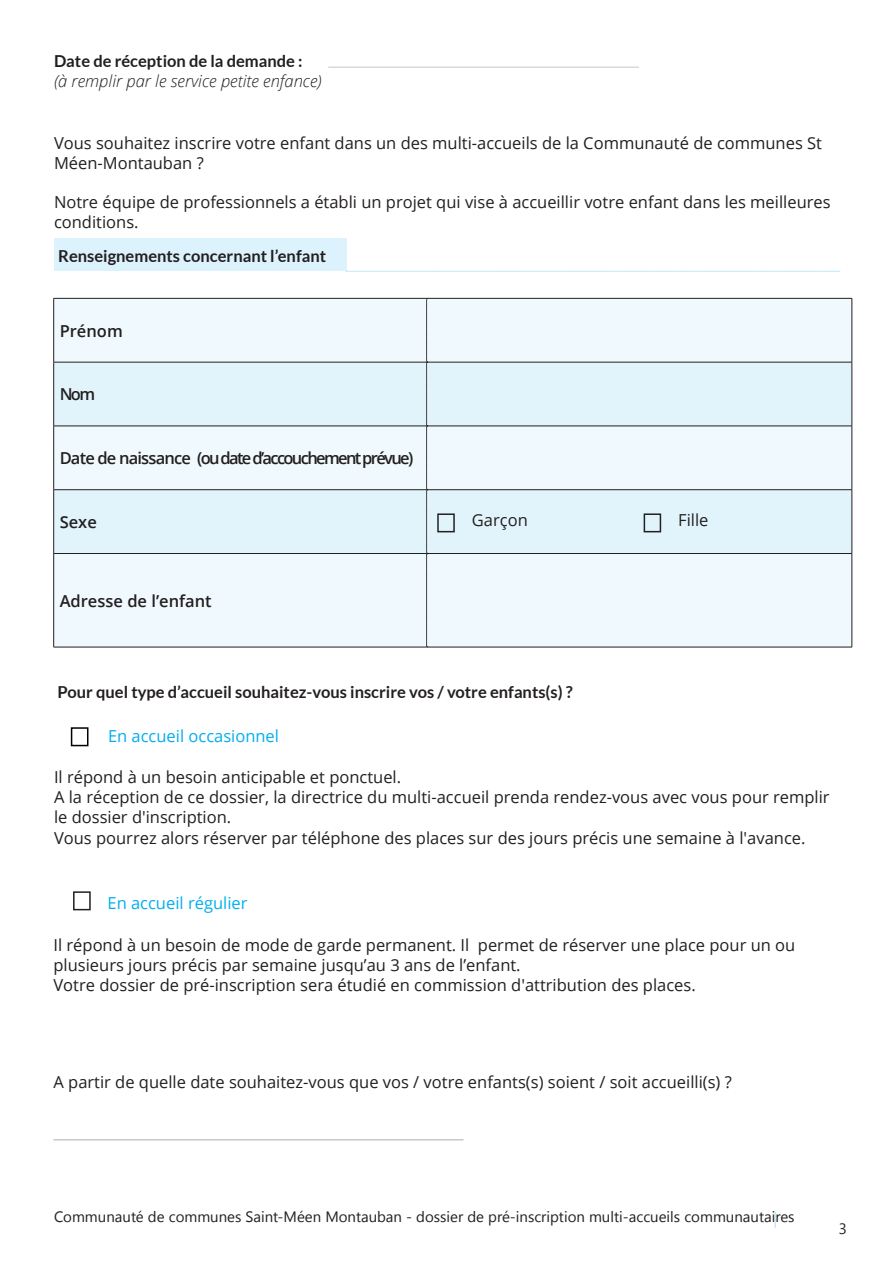
<style>
.page{position:relative;width:893px;height:1263px;background:#fff}
.page>*{position:absolute;margin:0;border:0;box-sizing:border-box;transform-origin:0 0}
.t1{font:16.5px/19.8px "Open Sans";color:#231f20}
.t2{font:700 16.5px "Lato";color:#231f20}
.t3{font:600 16.5px "Open Sans";letter-spacing:-.1em;color:#231f20}
.t4{font:16.5px "Open Sans";color:#00aeef}
.t5{font:italic 300 16.5px "Open Sans";color:#231f20}
.t6{font:600 16.5px "Open Sans";color:#231f20}
.t7{font:600 16.5px "Open Sans";letter-spacing:-.05em;color:#231f20}
.t8{font:15px "Nirmala UI";color:#231f20}
</style>
<div class="page">
<svg style="left:775px;top:1212px;width:1px;height:16px"></svg>
<div style="left:54px;top:299px;width:798px;height:348px;background:#f0f9fd"></div>
<svg style="left:54px;top:363px;width:798px;height:190px;fill:#e1f4fc"></svg>
<hr style="left:54px;top:298px;width:373px;height:1px;background:#231f20">
<hr style="left:53px;top:299px;width:1px;height:63px;background:#231f20">
<hr style="left:54px;top:362px;width:373px;height:1px;background:#231f20">
<hr style="left:53px;top:362px;width:1px;height:64px;background:#231f20">
<hr style="left:54px;top:426px;width:373px;height:1px;background:#231f20">
<hr style="left:53px;top:426px;width:1px;height:63px;background:#231f20">
<hr style="left:54px;top:489px;width:373px;height:1px;background:#231f20">
<hr style="left:53px;top:490px;width:1px;height:63px;background:#231f20">
<hr style="left:54px;top:553px;width:373px;height:1px;background:#231f20">
<hr style="left:53px;top:554px;width:1px;height:93px;background:#231f20">
<hr style="left:54px;top:647px;width:373px;height:1px;background:#231f20">
<hr style="left:427px;top:298px;width:425px;height:1px;background:#231f20">
<hr style="left:852px;top:299px;width:1px;height:63px;background:#231f20">
<hr style="left:427px;top:362px;width:425px;height:1px;background:#231f20">
<hr style="left:852px;top:362px;width:1px;height:64px;background:#231f20">
<hr style="left:427px;top:426px;width:425px;height:1px;background:#231f20">
<hr style="left:852px;top:426px;width:1px;height:63px;background:#231f20">
<hr style="left:427px;top:489px;width:425px;height:1px;background:#231f20">
<hr style="left:852px;top:490px;width:1px;height:63px;background:#231f20">
<hr style="left:427px;top:553px;width:425px;height:1px;background:#231f20">
<hr style="left:852px;top:554px;width:1px;height:93px;background:#231f20">
<hr style="left:427px;top:647px;width:425px;height:1px;background:#231f20">
<svg style="left:426px;top:298px;width:2px;height:349px"></svg>
<div style="left:437px;top:513px;width:18px;height:19px;border:2px solid #231f20"></div>
<div style="left:644px;top:513px;width:17px;height:19px;border:2px solid #231f20"></div>
<div style="left:71px;top:727px;width:17px;height:19px;border:2px solid #000"></div>
<div style="left:73px;top:891px;width:18px;height:19px;border:2px solid #231f20"></div>
<hr style="left:328px;top:67px;width:311px;height:1px;background:#c5c6c8">
<hr style="left:54px;top:1139px;width:409px;height:1px;background:#c7c8ca">
<div style="left:54px;top:239px;width:292px;height:32px;background:#dcf2fc"></div>
<svg style="left:346px;top:271px;width:494px;height:1px"></svg>
<p class="t2" style="left:54px;top:52px;width:250px">Date de réception de la demande :</p>
<p class="t5" style="left:54px;top:70px;width:269px">(à remplir par le service petite enfance)</p>
<p class="t1" style="left:54px;top:132px;width:770px">Vous souhaitez inscrire votre enfant dans un des multi-accueils de la Communauté de communes St<br>Méen-Montauban ?</p>
<p class="t1" style="left:54px;top:192px;width:778px">Notre équipe de professionnels a établi un projet qui vise à accueillir votre enfant dans les meilleures conditions.</p>
<p class="t2" style="left:58px;top:246px;width:269px">Renseignements concernant l’enfant</p>
<p class="t7" style="left:60px;top:319px;width:65px">Prénom</p>
<p class="t7" style="left:60px;top:383px;width:37px">Nom</p>
<p class="t3" style="left:60px;top:447px;width:355px">Date de naissance (ou date d’accouchement prévue)</p>
<p class="t7" style="left:60px;top:511px;width:39px">Sexe</p>
<p class="t6" style="left:60px;top:589px;width:154px">Adresse de l’enfant</p>
<p class="t1" style="left:472px;top:510px;width:57px">Garçon</p>
<p class="t1" style="left:678px;top:510px;width:32px">Fille</p>
<p class="t2" style="left:57px;top:682px;width:517px">Pour quel type d’accueil souhaitez-vous inscrire vos / votre enfants(s) ?</p>
<p class="t4" style="left:108px;top:724px;width:173px">En accueil occasionnel</p>
<p class="t1" style="left:54px;top:767px;width:349px">Il répond à un besoin anticipable et ponctuel.</p>
<p class="t1" style="left:54px;top:787px;width:777px">A la réception de ce dossier, la directrice du multi-accueil prenda rendez-vous avec vous pour remplir le dossier d'inscription.</p>
<p class="t1" style="left:54px;top:828px;width:753px">Vous pourrez alors réserver par téléphone des places sur des jours précis une semaine à l'avance.</p>
<p class="t4" style="left:108px;top:892px;width:142px">En accueil régulier</p>
<p class="t1" style="left:54px;top:934px;width:743px">Il répond à un besoin de mode de garde permanent. Il permet de réserver une place pour un ou plusieurs jours précis par semaine jusqu’au 3 ans de l’enfant.</p>
<p class="t1" style="left:54px;top:974px;width:644px">Votre dossier de pré-inscription sera étudié en commission d'attribution des places.</p>
<p class="t1" style="left:54px;top:1071px;width:680px">A partir de quelle date souhaitez-vous que vos / votre enfants(s) soient / soit accueilli(s) ?</p>
<p class="t8" style="left:54px;top:1204px;width:742px">Communauté de communes Saint-Méen Montauban - dossier de pré-inscription multi-accueils communautaires</p>
<p class="t8" style="left:839px;top:1216px;width:10px">3</p>
</div>
